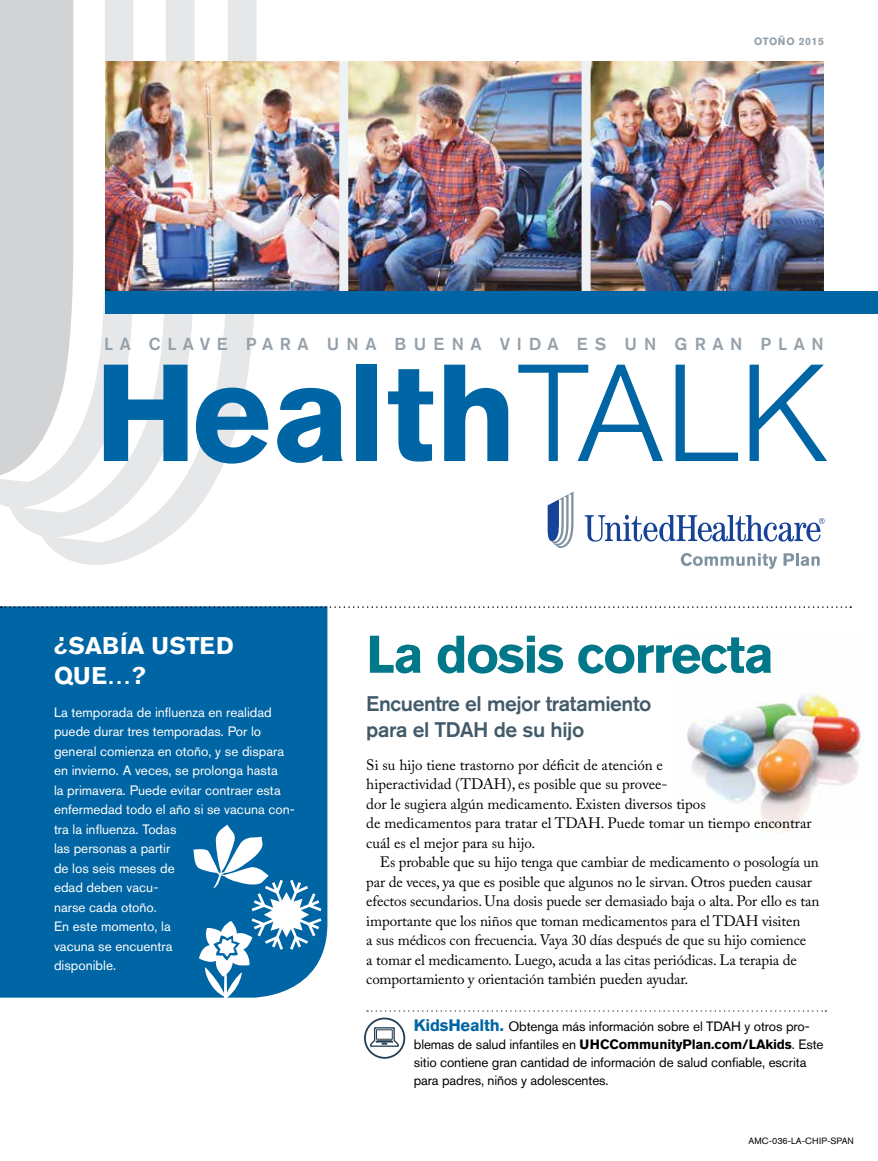
<style>
.page{position:relative;width:878px;height:1161px;background:#fff}
.page>*{position:absolute;margin:0;border:0;box-sizing:border-box;transform-origin:0 0}
.t1{font:700 136.5px "Akzidenz Grotesk BE";color:#0065a4}
.t2{font:700 52.5px "Akzidenz Grotesk BE";letter-spacing:-.03em;color:#00788a}
.t3{font:700 24px/30px "Akzidenz Grotesk BE";color:#fff}
.t4{font:500 21px/25.2px "Akzidenz Grotesk BE";letter-spacing:-.02em;color:#425a69}
.t5{font:500 17.25px "Akzidenz Grotesk BE";letter-spacing:.38em;color:#95a0a9}
.t6{font:15px/19.5px "Adobe Caslon Pro";letter-spacing:-.01em;color:#000}
.t7{font:13.5px/19.5px "Akzidenz Grotesk BE";color:#fff}
.t8{font:13.5px/18px "Akzidenz Grotesk BE";letter-spacing:-.01em;color:#000}
.t9{font:700 10.5px "Akzidenz Grotesk BE";letter-spacing:.05em;color:#95a0a9}
.t10{font:9px "Akzidenz Grotesk BE";color:#000}
.s1{font-weight:300}
.s2{font-weight:700;font-size:16.5px;color:#0065a4}
.s3{font-weight:700}
</style>
<div class="page">
<div style="left:0;top:606px;width:327px;height:392px;background:#0065a4"></div>
<svg style="left:193px;top:824px;width:128px;height:174px"></svg>
<div style="left:0;top:0;width:9px;height:507px;background:#d1d3d4"></div>
<svg style="left:9px;top:0;width:32px;height:536px;fill:#d1d3d4"></svg>
<svg style="left:41px;top:0;width:215px;height:565px"></svg>
<svg style="left:584px;top:515px;width:240px;height:27px"></svg>
<svg style="left:547px;top:492px;width:26px;height:56px"></svg>
<svg style="left:680px;top:553px;width:97px;height:16px"></svg>
<svg style="left:783px;top:553px;width:36px;height:13px"></svg>
<svg style="left:1px;top:606px;width:850px;height:2px"></svg>
<img style="left:106px;top:61px;width:233px;height:230px">
<img style="left:348px;top:61px;width:233px;height:230px">
<img style="left:590px;top:61px;width:234px;height:230px">
<div style="left:339px;top:61px;width:9px;height:242px;background:#eff2f4"></div>
<div style="left:581px;top:61px;width:9px;height:242px;background:#eff2f4"></div>
<div style="left:106px;top:291px;width:772px;height:23px;background:#0065a4"></div>
<img style="left:687px;top:694px;width:175px;height:138px">
<svg style="left:367px;top:1010px;width:459px;height:2px"></svg>
<svg style="left:364px;top:1018px;width:41px;height:41px"></svg>
<p class="t9" style="left:754px;top:36px;width:71px">OTOÑO 2015</p>
<p class="t5" style="left:104px;top:333px;width:721px">LA CLAVE PARA UNA BUENA VIDA ES UN GRAN PLAN</p>
<h1 class="t1" style="left:94px;top:334px;width:736px">Health<span class="s1">TALK</span></h1>
<h3 class="t3" style="left:54px;top:630px;width:181px">¿SABÍA USTED<br>QUE…?</h3>
<p class="t7" style="left:54px;top:702px;width:242px">La temporada de influenza en realidad puede durar tres temporadas. Por lo general comienza en otoño, y se dispara en invierno. A veces, se prolonga hasta<br>la primavera. Puede evitar contraer esta enfermedad todo el año si se vacuna con&shy;tra la influenza. Todas<br>las personas a partir<br>de los seis meses de<br>edad deben vacu-<br>narse cada otoño.<br>En este momento, la<br>vacuna se encuentra<br>disponible.</p>
<h2 class="t2" style="left:366px;top:624px;width:409px">La dosis correcta</h2>
<h3 class="t4" style="left:366px;top:691px;width:286px">Encuentre el mejor tratamiento para el TDAH de su hijo</h3>
<p class="t6" style="left:366px;top:755px;width:446px">Si su hijo tiene trastorno por déficit de atención e<br>hiperactividad (TDAH), es posible que su provee-<br>dor le sugiera algún medicamento. Existen diversos tipos<br>de medicamentos para tratar el TDAH. Puede tomar un tiempo encontrar cuál es el mejor para su hijo.</p>
<p class="t6" style="left:366px;top:852px;width:454px;text-indent:14px">Es probable que su hijo tenga que cambiar de medicamento o posología un par de veces, ya que es posible que algunos no le sirvan. Otros pueden causar efectos secundarios. Una dosis puede ser demasiado baja o alta. Por ello es tan importante que los niños que toman medicamentos para el TDAH visiten<br>a sus médicos con frecuencia. Vaya 30 días después de que su hijo comience<br>a tomar el medicamento. Luego, acuda a las citas periódicas. La terapia de comportamiento y orientación también pueden ayudar.</p>
<p class="t8" style="left:413px;top:1018px;width:411px"><span class="s2">KidsHealth.</span> Obtenga más información sobre el TDAH y otros pro&shy;blemas de salud infantiles en <span class="s3">UHCCommunityPlan.com/LAkids</span>. Este sitio contiene gran cantidad de información de salud confiable, escrita para padres, niños y adolescentes.</p>
<p class="t10" style="left:748px;top:1136px;width:107px">AMC-036-LA-CHIP-SPAN</p>
</div>
